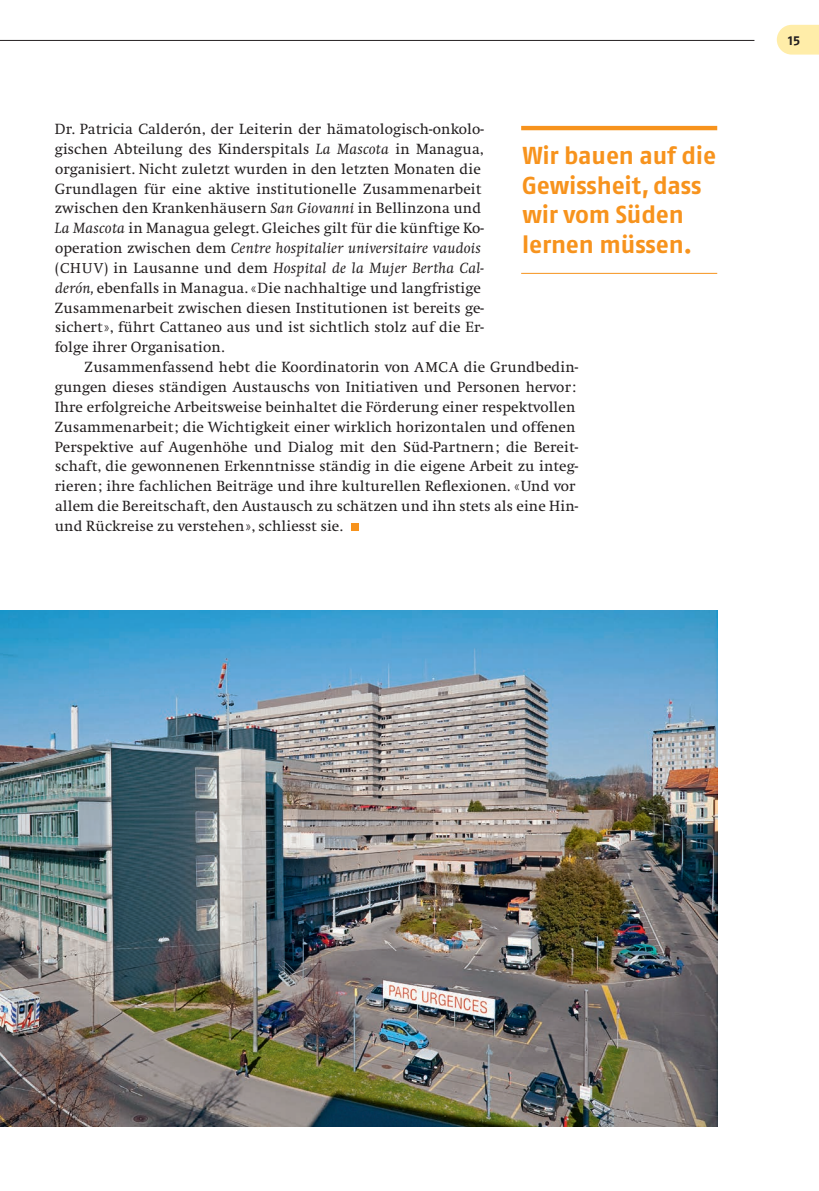
<style>
.page{position:relative;width:819px;height:1191px;background:#fff}
.page>*{position:absolute;margin:0;border:0;box-sizing:border-box;transform-origin:0 0}
.t1{font:700 24.5px/29.8px "Fago OT";letter-spacing:-.005em;color:#f7931d}
.t2{font:15.4px/19.8px "Swift";letter-spacing:.01em;color:#231f20}
.t3{font:700 13.12px "Fago OT";color:#231f20}
.s1{font-style:italic}
.s2{font-size:14.88px}
</style>
<div class="page">
<svg style="left:776px;top:25px;width:43px;height:30px"></svg>
<div style="left:351px;top:523px;width:7px;height:8px;background:#f7931d"></div>
<hr style="left:521px;top:126px;width:196px;height:4px;background:#f7931d">
<hr style="left:521px;top:273px;width:196px;height:1px;background:#f7931d">
<img style="left:0;top:610px;width:717px;height:516px">
<hr style="left:0;top:40px;width:754px;height:1px;background:#231f20">
<p class="t2" style="left:55px;top:119px;width:431px">Dr. Patricia Calderón, der Leiterin der hämatologisch-onkolo&shy;gischen Abteilung des Kinderspitals <span class="s1">La Mascota</span> in Managua, organisiert. Nicht zuletzt wurden in den letzten Monaten die Grundlagen für eine aktive institutionelle Zusammenarbeit zwischen den Krankenhäusern <span class="s1">San Giovanni</span> in Bellinzona und <span class="s1">La Mascota</span> in Managua gelegt. Gleiches gilt für die künftige Ko&shy;operation zwischen dem <span class="s1">Centre hospitalier universitaire vaudois </span>(<span class="s2">CHUV</span>) in Lausanne und dem <span class="s1">Hospital de la Mujer Bertha Cal&shy;derón,</span> ebenfalls in Managua. «Die nachhaltige und langfristige Zusammenarbeit zwischen diesen Institutionen ist bereits ge&shy;sichert», führt Cattaneo aus und ist sichtlich stolz auf die Er&shy;folge ihrer Organisation.</p>
<p class="t2" style="left:55px;top:357px;width:525px;text-indent:30px">Zusammenfassend hebt die Koordinatorin von <span class="s2">AMCA</span> die Grundbedin&shy;gungen dieses ständigen Austauschs von Initiativen und Personen hervor:<br>Ihre erfolgreiche Arbeitsweise beinhaltet die Förderung einer respektvollen Zusammenarbeit; die Wichtigkeit einer wirklich horizontalen und offenen Perspektive auf Augenhöhe und Dialog mit den Süd-Partnern; die Bereit&shy;schaft, die gewonnenen Erkenntnisse ständig in die eigene Arbeit zu integ&shy;rieren; ihre fachlichen Beiträge und ihre kulturellen Reflexionen. «Und vor allem die Bereitschaft, den Austausch zu schätzen und ihn stets als eine Hin&shy;und Rückreise zu verstehen», schliesst sie.</p>
<h1 class="t1" style="left:521px;top:140px;width:196px">Wir bauen auf die<br>Gewissheit, dass wir vom Süden lernen müssen.</h1>
<p class="t3" style="left:788px;top:32px;width:13px">15</p>
</div>
